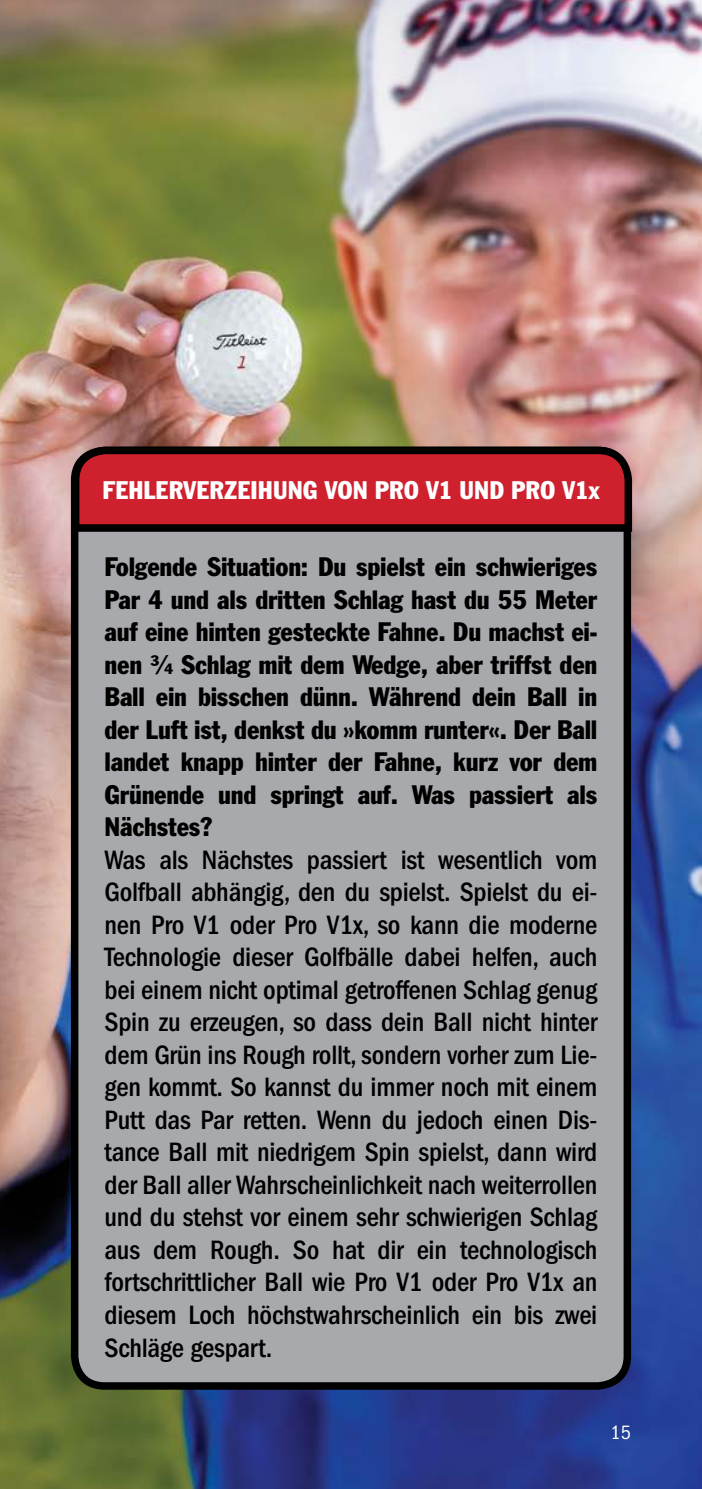
<style>
.page{position:relative;width:702px;height:1489px;background:#fff}
.page>*{position:absolute;margin:0;border:0;box-sizing:border-box;transform-origin:0 0}
.t1{font:500 condensed 27.5px/32.5px "Franklin Gothic LT";letter-spacing:-.01em;color:#000;text-align:justify}
.t2{font:condensed 26.25px/32.5px "Franklin Gothic BT";letter-spacing:-.01em;color:#000;text-align:justify}
.t3{font:condensed 25px "Franklin Gothic BT";letter-spacing:.01em;color:#fff}
.t4{font:condensed 20px "Franklin Gothic";color:#fff}
</style>
<div class="page">
<img style="left:0;top:0;width:702px;height:1488px">
<div style="left:75px;top:450px;width:552px;height:935px;background:#a7a9ac;border-radius:30px"></div>
<div style="left:71px;top:446px;width:560px;height:943px;border:8px solid #000;border-radius:30px"></div>
<svg style="left:68px;top:443px;width:567px;height:92px;background:#a6252e"></svg>
<p class="t3" style="left:102px;top:473px;width:498px">FEHLERVERZEIHUNG VON PRO V1 UND PRO V1x</p>
<p class="t2" style="left:105px;top:549px;width:494px">Folgende Situation: Du spielst ein schwieriges Par 4 und als dritten Schlag hast du 55 Meter auf eine hinten gesteckte Fahne. Du machst ei&shy;nen ¾ Schlag mit dem Wedge, aber triffst den Ball ein bisschen dünn. Während dein Ball in der Luft ist, denkst du »komm runter«. Der Ball landet knapp hinter der Fahne, kurz vor dem Grünende und springt auf. Was passiert als Nächstes?</p>
<p class="t1" style="left:105px;top:843px;width:494px">Was als Nächstes passiert ist wesentlich vom Golfball abhängig, den du spielst. Spielst du ei&shy;nen Pro V1 oder Pro V1x, so kann die moderne Technologie dieser Golfbälle dabei helfen, auch bei einem nicht optimal getroffenen Schlag genug Spin zu erzeugen, so dass dein Ball nicht hinter dem Grün ins Rough rollt, sondern vorher zum Lie&shy;gen kommt. So kannst du immer noch mit einem Putt das Par retten. Wenn du jedoch einen Dis&shy;tance Ball mit niedrigem Spin spielst, dann wird der Ball aller Wahrscheinlichkeit nach weiterrollen und du stehst vor einem sehr schwierigen Schlag aus dem Rough. So hat dir ein technologisch fortschrittlicher Ball wie Pro V1 oder Pro V1x an diesem Loch höchstwahrscheinlich ein bis zwei Schläge gespart.</p>
<p class="t4" style="left:610px;top:1421px;width:22px">15</p>
</div>
